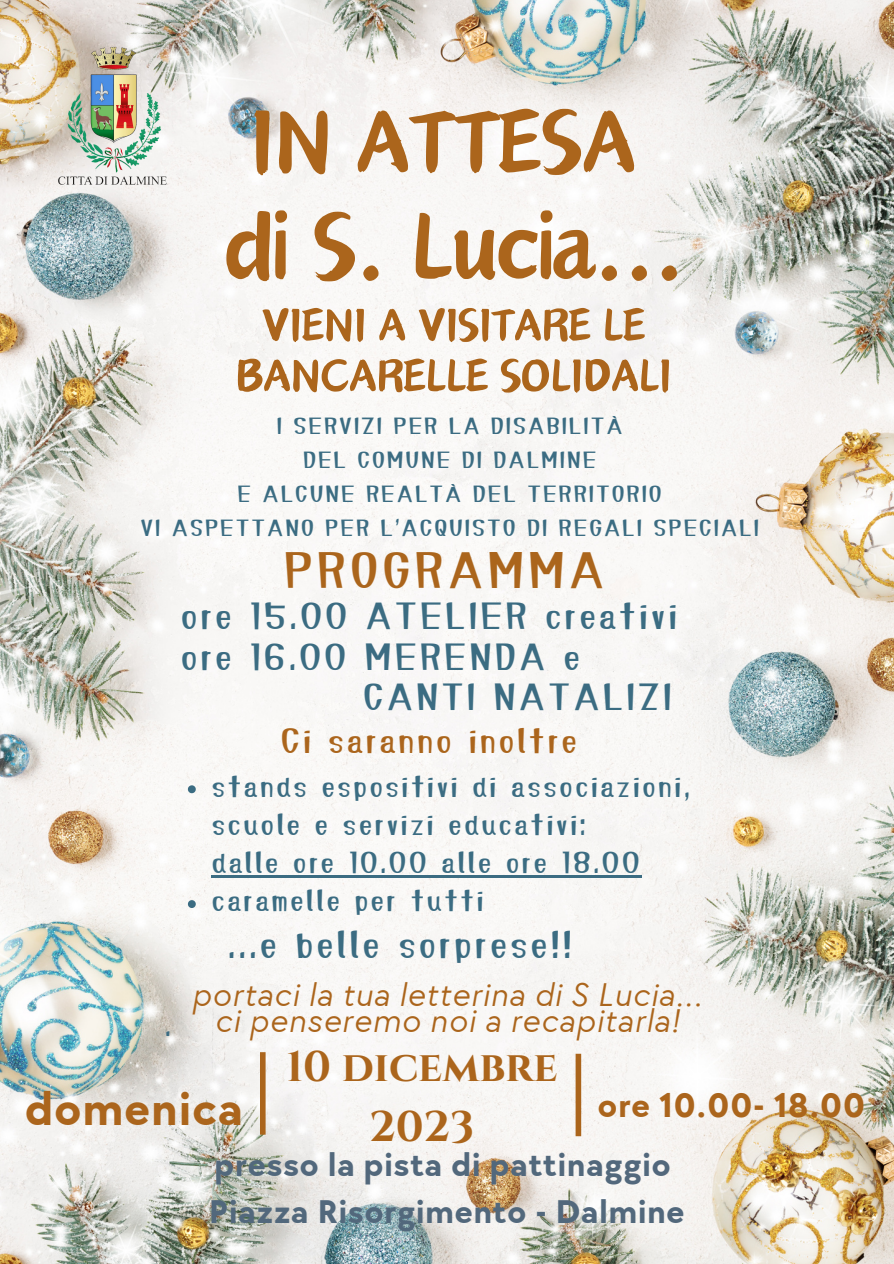
<style>
.page{position:relative;width:894px;height:1264px;background:#fff}
.page>*{position:absolute;margin:0;border:0;box-sizing:border-box;transform-origin:0 0}
.t1{font:118.8px "Canva Oriental Brush";letter-spacing:-.04em;color:#ab651c}
.t2{font:112.8px "Canva Oriental Brush";letter-spacing:-.04em;color:#ab651c}
.t3{font:57.9px/50.7px "Canva Oriental Brush";letter-spacing:-.04em;color:#ab651c;text-align:center}
.t4{font:700 48.45px "TT Chocolates";letter-spacing:.03em;color:#ab651c}
.t5{font:45.9px "Amato Font";letter-spacing:.03em;color:#ab651c}
.t6{font:700 42.9px "Cinzel";color:#ab651c}
.t7{font:700 34.95px "TT Chocolates";letter-spacing:.03em;color:#ab651c}
.t8{font:34.8px "Amato Font";letter-spacing:.03em;color:#3b6c82}
.t9{font:italic 33.9px "TT Chocolates";letter-spacing:.03em;color:#ab651c}
.t10{font:700 33.9px "TT Chocolates";letter-spacing:.03em;color:#52687c}
.t11{font:33.9px "Amato Font";letter-spacing:.03em;color:#3b6c82}
.t12{font:31.8px "Amato Font";letter-spacing:.03em;color:#ab651c}
.t13{font:27.3px/38.2px "Amato Font";letter-spacing:.03em;color:#3b6c82}
.t14{font:21px "Amato Font";letter-spacing:.03em;color:#3b6c82}
</style>
<div class="page">
<img style="left:0;top:0;width:893px;height:1263px">
<div style="left:260px;top:1052px;width:5px;height:82px;background:#ab651c"></div>
<div style="left:575px;top:1053px;width:6px;height:83px;background:#ab651c"></div>
<img style="left:53px;top:40px;width:118px;height:150px">
<svg style="left:188px;top:785px;width:8px;height:8px"></svg>
<hr style="left:211px;top:875px;width:430px;height:2px;background:#3b6c82">
<svg style="left:188px;top:900px;width:8px;height:8px"></svg>
<p class="t2" style="left:247px;top:95px;width:391px">IN ATTESA</p>
<p class="t1" style="left:222px;top:197px;width:465px">di S. Lucia...</p>
<p class="t3" style="left:234px;top:301px;width:439px">VIENI A VISITARE LE<br>BANCARELLE SOLIDALI</p>
<p class="t14" style="left:276px;top:416px;width:348px">I SERVIZI PER LA DISABILITÀ</p>
<p class="t14" style="left:302px;top:450px;width:296px">DEL COMUNE DI DALMINE</p>
<p class="t14" style="left:237px;top:484px;width:427px">E ALCUNE REALTÀ DEL TERRITORIO</p>
<p class="t14" style="left:140px;top:517px;width:621px">VI ASPETTANO PER L'ACQUISTO DI REGALI SPECIALI</p>
<p class="t5" style="left:282px;top:549px;width:325px">PROGRAMMA</p>
<p class="t11" style="left:180px;top:600px;width:499px">ore 15.00 ATELIER creativi</p>
<p class="t11" style="left:180px;top:640px;width:403px">ore 16.00 MERENDA e</p>
<p class="t11" style="left:362px;top:681px;width:312px">CANTI NATALIZI</p>
<p class="t12" style="left:280px;top:726px;width:299px">Ci saranno inoltre</p>
<p class="t13" style="left:164px;top:1007px;width:9px">.</p>
<p class="t13" style="left:211px;top:767px;width:481px">stands espositivi di associazioni, scuole e servizi educativi:</p>
<p class="t13" style="left:211px;top:844px;width:431px">dalle ore 10.00 alle ore 18.00</p>
<p class="t13" style="left:211px;top:882px;width:275px">caramelle per tutti</p>
<p class="t8" style="left:227px;top:927px;width:347px">...e belle sorprese!!</p>
<p class="t9" style="left:192px;top:975px;width:511px">portaci la tua letterina di S Lucia...</p>
<p class="t9" style="left:214px;top:1001px;width:466px">ci penseremo noi a recapitarla!</p>
<p class="t6" style="left:286px;top:1039px;width:273px">10 DICEMBRE</p>
<p class="t6" style="left:369px;top:1099px;width:106px">2023</p>
<p class="t4" style="left:25px;top:1080px;width:219px">domenica</p>
<p class="t7" style="left:597px;top:1085px;width:268px">ore 10.00- 18.00</p>
<p class="t10" style="left:214px;top:1145px;width:457px">presso la pista di pattinaggio</p>
<p class="t10" style="left:209px;top:1192px;width:477px">Piazza Risorgimento - Dalmine</p>
</div>
